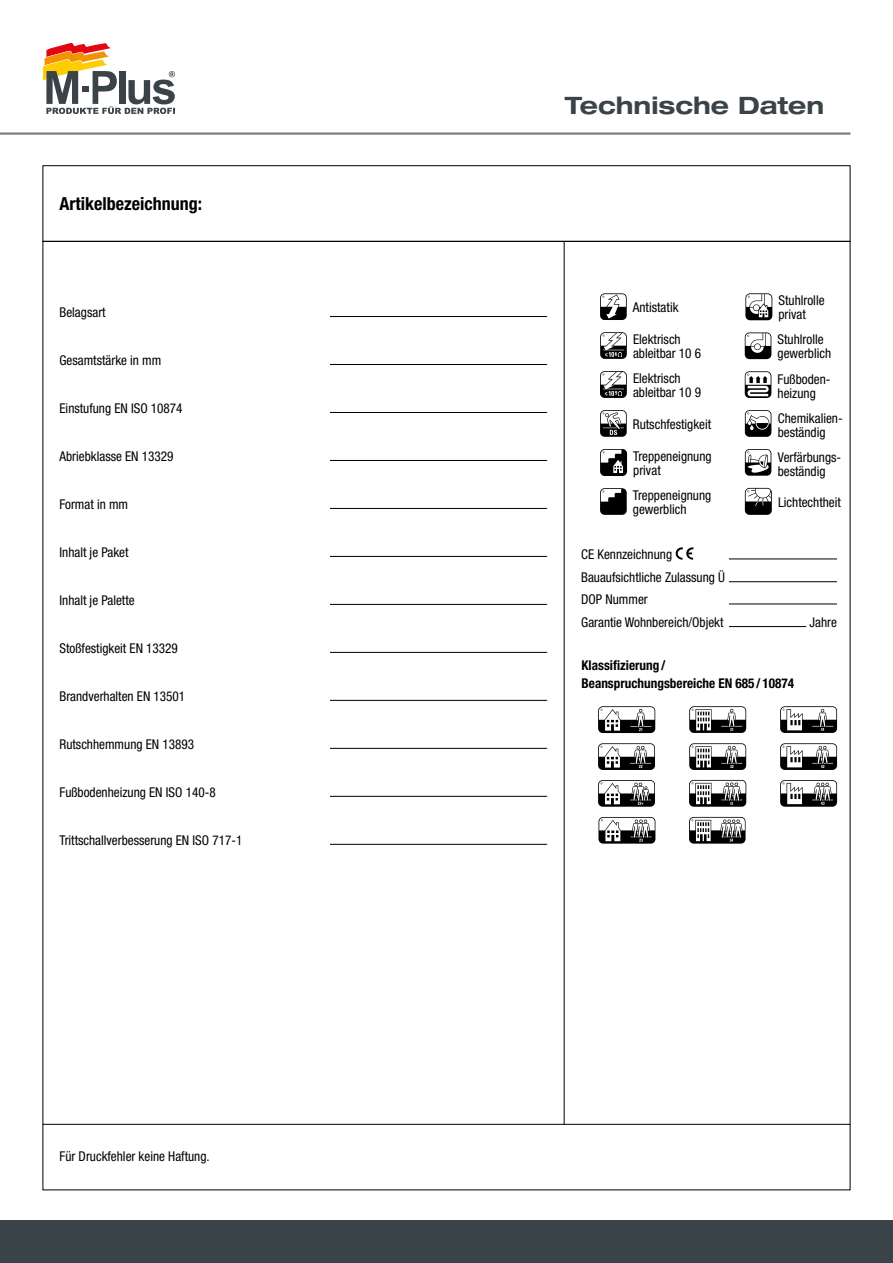
<style>
.page{position:relative;width:893px;height:1263px;background:#fff}
.page>*{position:absolute;margin:0;border:0;box-sizing:border-box;transform-origin:0 0}
.t1{font:700 expanded 24px "Helvetica Neue";color:#3a4348}
.t2{font:700 condensed 18px "Helvetica Neue";color:#000}
.t3{font:condensed 13.5px/13.5px "Helvetica Neue";color:#000}
.t4{font:700 condensed 13.5px/18px "Helvetica Neue";color:#000}
</style>
<div class="page">
<svg style="left:43px;top:43px;width:132px;height:71px"></svg>
<div style="left:82px;top:86px;width:7px;height:6px;background:#3a4348"></div>
<hr style="left:0;top:132px;width:850px;height:3px;background:#778086">
<div style="left:1px;top:1220px;width:892px;height:43px;background:#3a4348"></div>
<hr style="left:564px;top:241px;width:1px;height:884px;background:#000">
<div style="left:43px;top:165px;width:807px;height:77px;border:1px solid #000"></div>
<hr style="left:43px;top:1124px;width:807px;height:1px;background:#000">
<svg style="left:598px;top:817px;width:57px;height:27px"></svg>
<svg style="left:598px;top:706px;width:57px;height:27px"></svg>
<svg style="left:598px;top:743px;width:57px;height:27px"></svg>
<svg style="left:598px;top:780px;width:57px;height:27px"></svg>
<svg style="left:780px;top:706px;width:57px;height:27px"></svg>
<svg style="left:780px;top:743px;width:57px;height:27px"></svg>
<svg style="left:780px;top:780px;width:57px;height:27px"></svg>
<svg style="left:689px;top:780px;width:57px;height:27px"></svg>
<svg style="left:689px;top:706px;width:57px;height:27px"></svg>
<svg style="left:689px;top:743px;width:57px;height:27px"></svg>
<svg style="left:689px;top:817px;width:56px;height:27px"></svg>
<svg style="left:600px;top:410px;width:27px;height:27px"></svg>
<svg style="left:745px;top:332px;width:26px;height:27px"></svg>
<svg style="left:600px;top:293px;width:27px;height:27px"></svg>
<svg style="left:745px;top:371px;width:26px;height:27px"></svg>
<svg style="left:745px;top:410px;width:26px;height:27px"></svg>
<hr style="left:729px;top:581px;width:108px;height:1px;background:#000">
<hr style="left:729px;top:626px;width:77px;height:1px;background:#000">
<svg style="left:676px;top:547px;width:17px;height:13px"></svg>
<hr style="left:729px;top:559px;width:108px;height:1px;background:#000">
<hr style="left:729px;top:604px;width:108px;height:1px;background:#000">
<svg style="left:600px;top:332px;width:27px;height:27px"></svg>
<svg style="left:600px;top:371px;width:27px;height:27px"></svg>
<svg style="left:745px;top:293px;width:27px;height:27px"></svg>
<svg style="left:745px;top:449px;width:26px;height:27px"></svg>
<svg style="left:600px;top:449px;width:27px;height:27px"></svg>
<svg style="left:600px;top:488px;width:27px;height:27px"></svg>
<svg style="left:745px;top:488px;width:27px;height:27px"></svg>
<hr style="left:330px;top:364px;width:217px;height:1px;background:#000">
<hr style="left:330px;top:412px;width:217px;height:1px;background:#000">
<hr style="left:330px;top:460px;width:217px;height:1px;background:#000">
<hr style="left:330px;top:508px;width:217px;height:1px;background:#000">
<hr style="left:330px;top:556px;width:217px;height:1px;background:#000">
<hr style="left:330px;top:604px;width:217px;height:1px;background:#000">
<hr style="left:330px;top:652px;width:217px;height:1px;background:#000">
<hr style="left:330px;top:700px;width:217px;height:1px;background:#000">
<hr style="left:330px;top:796px;width:217px;height:1px;background:#000">
<hr style="left:330px;top:844px;width:217px;height:1px;background:#000">
<hr style="left:330px;top:748px;width:217px;height:1px;background:#000">
<hr style="left:330px;top:316px;width:217px;height:1px;background:#000">
<h2 class="t2" style="left:60px;top:193px;width:144px">Artikelbezeichnung:</h2>
<p class="t3" style="left:60px;top:305px;width:48px">Belagsart</p>
<p class="t3" style="left:60px;top:353px;width:103px">Gesamtstärke in mm</p>
<p class="t3" style="left:60px;top:401px;width:125px">Einstufung EN ISO 10874</p>
<p class="t3" style="left:60px;top:449px;width:116px">Abriebklasse EN 13329</p>
<p class="t3" style="left:60px;top:497px;width:70px">Format in mm</p>
<p class="t3" style="left:60px;top:545px;width:71px">Inhalt je Paket</p>
<p class="t3" style="left:60px;top:593px;width:77px">Inhalt je Palette</p>
<p class="t3" style="left:60px;top:641px;width:120px">Stoßfestigkeit EN 13329</p>
<p class="t3" style="left:60px;top:689px;width:127px">Brandverhalten EN 13501</p>
<p class="t3" style="left:60px;top:737px;width:136px">Rutschhemmung EN 13893</p>
<p class="t3" style="left:60px;top:785px;width:158px">Fußbodenheizung EN ISO 140-8</p>
<p class="t3" style="left:60px;top:833px;width:184px">Trittschallverbesserung EN ISO 717-1</p>
<p class="t3" style="left:60px;top:1149px;width:152px">Für Druckfehler keine Haftung.</p>
<h1 class="t1" style="left:565px;top:90px;width:261px">Technische Daten</h1>
<p class="t3" style="left:633px;top:300px;width:47px">Antistatik</p>
<p class="t3" style="left:633px;top:332px;width:70px">Elektrisch ableitbar 10 6</p>
<p class="t3" style="left:633px;top:371px;width:70px">Elektrisch ableitbar 10 9</p>
<p class="t3" style="left:633px;top:417px;width:80px">Rutschfestigkeit</p>
<p class="t3" style="left:778px;top:294px;width:48px">Stuhlrolle privat</p>
<p class="t3" style="left:778px;top:333px;width:55px">Stuhlrolle gewerblich</p>
<p class="t3" style="left:778px;top:373px;width:54px">Fußboden&shy;heizung</p>
<p class="t3" style="left:778px;top:412px;width:66px">Chemikalien&shy;beständig</p>
<p class="t3" style="left:633px;top:449px;width:80px">Treppeneignung privat</p>
<p class="t3" style="left:633px;top:488px;width:80px">Treppeneignung gewerblich</p>
<p class="t3" style="left:778px;top:495px;width:64px">Lichtechtheit</p>
<p class="t3" style="left:778px;top:451px;width:65px">Verfärbungs&shy;beständig</p>
<p class="t3" style="left:581px;top:543px;width:145px;line-height:22.5px">CE Kennzeichnung<br>Bauaufsichtliche Zulassung Ü<br>DOP Nummer<br>Garantie Wohnbereich/Objekt</p>
<p class="t4" style="left:581px;top:656px;width:214px">Klassifizierung/<br>Beanspruchungsbereiche EN 685 / 10874</p>
<p class="t3" style="left:810px;top:615px;width:29px">Jahre</p>
</div>
